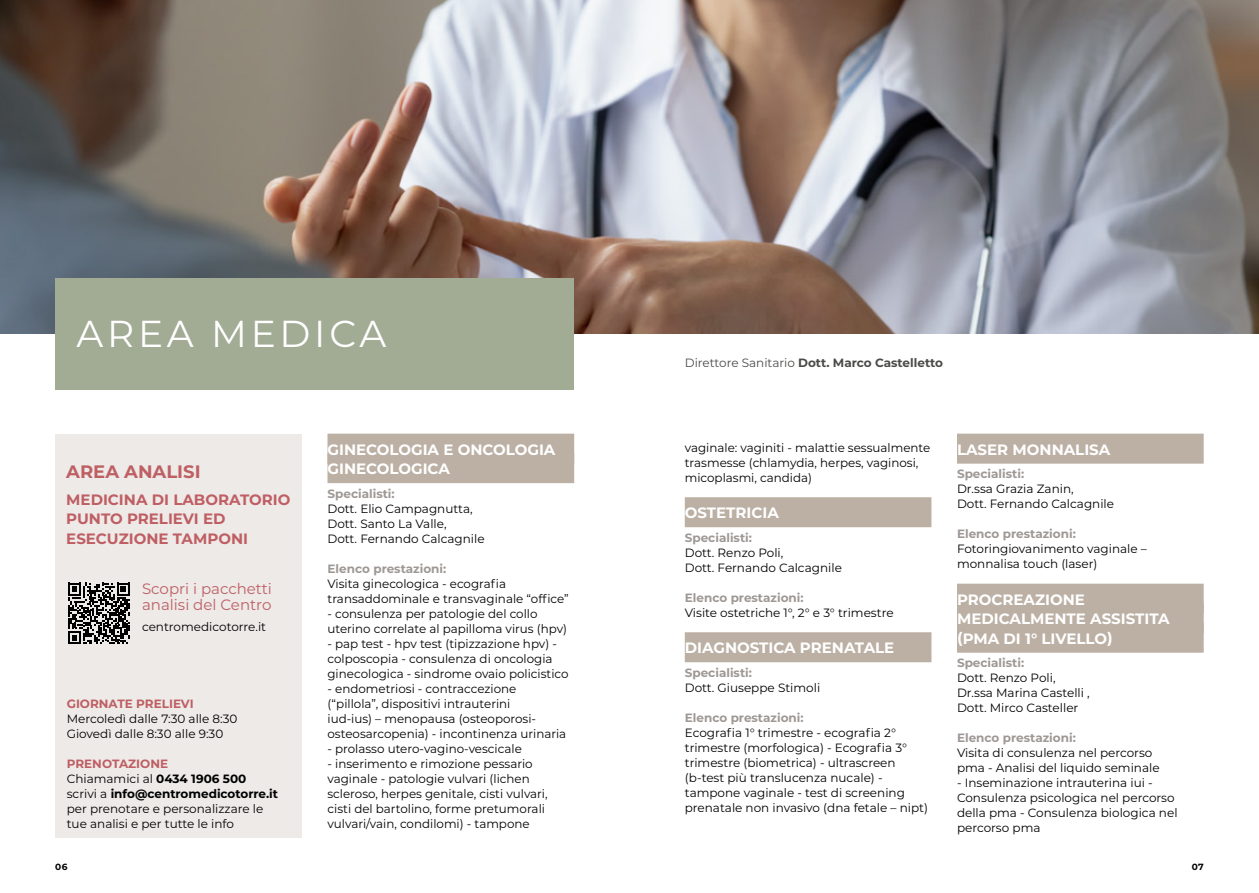
<style>
.page{position:relative;width:1259px;height:893px;background:#fff}
.page>*{position:absolute;margin:0;border:0;box-sizing:border-box;transform-origin:0 0}
.t1{font:37.5px "Montserrat";letter-spacing:.1em;color:#fff}
.t2{font:700 18px "Montserrat";color:#be5f63}
.t3{font:700 15px/19.5px "Montserrat";color:#fff}
.t4{font:700 15px/19.5px "Montserrat";color:#bf5e63}
.t5{font:15px/16.5px "Montserrat";color:#bf5e63}
.t6{font:12px/15px "Montserrat";color:#000}
.t7{font:700 12px "Montserrat";color:#9e9895}
.t8{font:700 12px "Montserrat";color:#4a4a49}
.t9{font:700 12px "Montserrat";color:#be5f63}
.t10{font:700 9px "Montserrat";color:#000}
.s1{font-weight:700;color:#be5f63}
.s2{font-weight:700}
.s3{font-weight:400}
</style>
<div class="page">
<div style="left:55px;top:434px;width:247px;height:404px;background:#edeae8"></div>
<img style="left:0;top:0;width:1259px;height:334px">
<div style="left:55px;top:278px;width:519px;height:111px;background:#a2ab94"></div>
<div style="left:327px;top:434px;width:247px;height:30px;background:#bcb0a5"></div>
<div style="left:327px;top:453px;width:247px;height:30px;background:#bcb0a5"></div>
<svg style="left:68px;top:583px;width:62px;height:61px"></svg>
<div style="left:685px;top:497px;width:246px;height:30px;background:#bcb0a5"></div>
<div style="left:685px;top:632px;width:246px;height:30px;background:#bcb0a5"></div>
<div style="left:957px;top:434px;width:246px;height:30px;background:#bcb0a5"></div>
<div style="left:957px;top:584px;width:246px;height:30px;background:#bcb0a5"></div>
<div style="left:957px;top:603px;width:246px;height:30px;background:#bcb0a5"></div>
<div style="left:957px;top:623px;width:246px;height:30px;background:#bcb0a5"></div>
<h1 class="t1" style="left:77px;top:308px;width:311px">AREA MEDICA</h1>
<h2 class="t2" style="left:66px;top:458px;width:136px">AREA ANALISI</h2>
<p class="t4" style="left:66px;top:489px;width:226px">MEDICINA DI LABORATORIO<br>PUNTO PRELIEVI ED<br>ESECUZIONE TAMPONI</p>
<p class="t5" style="left:142px;top:580px;width:131px">Scopri i pacchetti analisi del Centro</p>
<p class="t6" style="left:142px;top:619px;width:126px">centromedicotorre.it</p>
<p class="t9" style="left:67px;top:695px;width:128px">GIORNATE PRELIEVI</p>
<p class="t6" style="left:67px;top:711px;width:172px">Mercoledì dalle 7:30 alle 8:30<br>Giovedì dalle 8:30 alle 9:30</p>
<p class="t6" style="left:67px;top:756px;width:213px"><span class="s1">PRENOTAZIONE<br></span>Chiamamici al <span class="s2">0434 1906 500 </span>scrivi a <span class="s2">info@centromedicotorre.it </span>per prenotare e personalizzare le tue analisi e per tutte le info</p>
<p class="t3" style="left:327px;top:439px;width:229px">GINECOLOGIA E ONCOLOGIA<br>GINECOLOGICA</p>
<p class="t7" style="left:327px;top:485px;width:69px">Specialisti:</p>
<p class="t6" style="left:327px;top:500px;width:159px">Dott. Elio Campagnutta,<br>Dott. Santo La Valle,<br>Dott. Fernando Calcagnile</p>
<p class="t7" style="left:327px;top:560px;width:120px">Elenco prestazioni:</p>
<p class="t6" style="left:327px;top:575px;width:243px">Visita ginecologica - ecografia transaddominale e transvaginale “office”</p>
<p class="t6" style="left:327px;top:605px;width:241px">- consulenza per patologie del collo uterino correlate al papilloma virus (hpv)</p>
<p class="t6" style="left:327px;top:635px;width:243px">- pap test - hpv test (tipizzazione hpv) - colposcopia - consulenza di oncologia ginecologica - sindrome ovaio policistico</p>
<p class="t6" style="left:327px;top:680px;width:240px">- endometriosi - contraccezione (“pillola”, dispositivi intrauterini<br>iud-ius) – menopausa (osteoporosi&shy;osteosarcopenia) - incontinenza urinaria</p>
<p class="t6" style="left:327px;top:740px;width:196px">- prolasso utero-vagino-vescicale</p>
<p class="t6" style="left:327px;top:755px;width:222px">- inserimento e rimozione pessario vaginale - patologie vulvari (lichen scleroso, herpes genitale, cisti vulvari, cisti del bartolino, forme pretumorali vulvari/vain, condilomi) - tampone</p>
<p class="t8" style="left:685px;top:354px;width:260px"><span class="s3">Direttore Sanitario</span> Dott. Marco Castelletto</p>
<p class="t6" style="left:685px;top:440px;width:247px">vaginale: vaginiti - malattie sessualmente trasmesse (chlamydia, herpes, vaginosi, micoplasmi, candida)</p>
<p class="t3" style="left:685px;top:502px;width:96px">OSTETRICIA</p>
<p class="t7" style="left:685px;top:529px;width:69px">Specialisti:</p>
<p class="t6" style="left:685px;top:545px;width:159px">Dott. Renzo Poli,<br>Dott. Fernando Calcagnile</p>
<p class="t7" style="left:685px;top:589px;width:120px">Elenco prestazioni:</p>
<p class="t6" style="left:685px;top:605px;width:210px">Visite ostetriche 1°, 2° e 3° trimestre</p>
<p class="t3" style="left:685px;top:637px;width:211px">DIAGNOSTICA PRENATALE</p>
<p class="t7" style="left:685px;top:664px;width:69px">Specialisti:</p>
<p class="t6" style="left:685px;top:680px;width:137px">Dott. Giuseppe Stimoli</p>
<p class="t7" style="left:685px;top:709px;width:120px">Elenco prestazioni:</p>
<p class="t6" style="left:685px;top:725px;width:245px">Ecografia 1° trimestre - ecografia 2° trimestre (morfologica) - Ecografia 3° trimestre (biometrica) - ultrascreen (b-test più translucenza nucale) - tampone vaginale - test di screening prenatale non invasivo (dna fetale – nipt)</p>
<p class="t3" style="left:957px;top:439px;width:155px">LASER MONNALISA</p>
<p class="t7" style="left:957px;top:465px;width:69px">Specialisti:</p>
<p class="t6" style="left:957px;top:481px;width:159px">Dr.ssa Grazia Zanin,<br>Dott. Fernando Calcagnile</p>
<p class="t7" style="left:957px;top:525px;width:120px">Elenco prestazioni:</p>
<p class="t6" style="left:957px;top:541px;width:191px">Fotoringiovanimento vaginale – monnalisa touch (laser)</p>
<p class="t3" style="left:957px;top:589px;width:214px">PROCREAZIONE<br>MEDICALMENTE ASSISTITA (PMA DI 1° LIVELLO)</p>
<p class="t7" style="left:957px;top:654px;width:69px">Specialisti:</p>
<p class="t6" style="left:957px;top:670px;width:134px">Dott. Renzo Poli,<br>Dr.ssa Marina Castelli ,<br>Dott. Mirco Casteller</p>
<p class="t7" style="left:957px;top:729px;width:120px">Elenco prestazioni:</p>
<p class="t6" style="left:957px;top:745px;width:204px">Visita di consulenza nel percorso pma - Analisi del liquido seminale</p>
<p class="t6" style="left:957px;top:775px;width:222px">- Inseminazione intrauterina iui -<br>Consulenza psicologica nel percorso della pma - Consulenza biologica nel percorso pma</p>
<p class="t10" style="left:55px;top:860px;width:14px">06</p>
<p class="t10" style="left:1191px;top:860px;width:13px">07</p>
</div>
